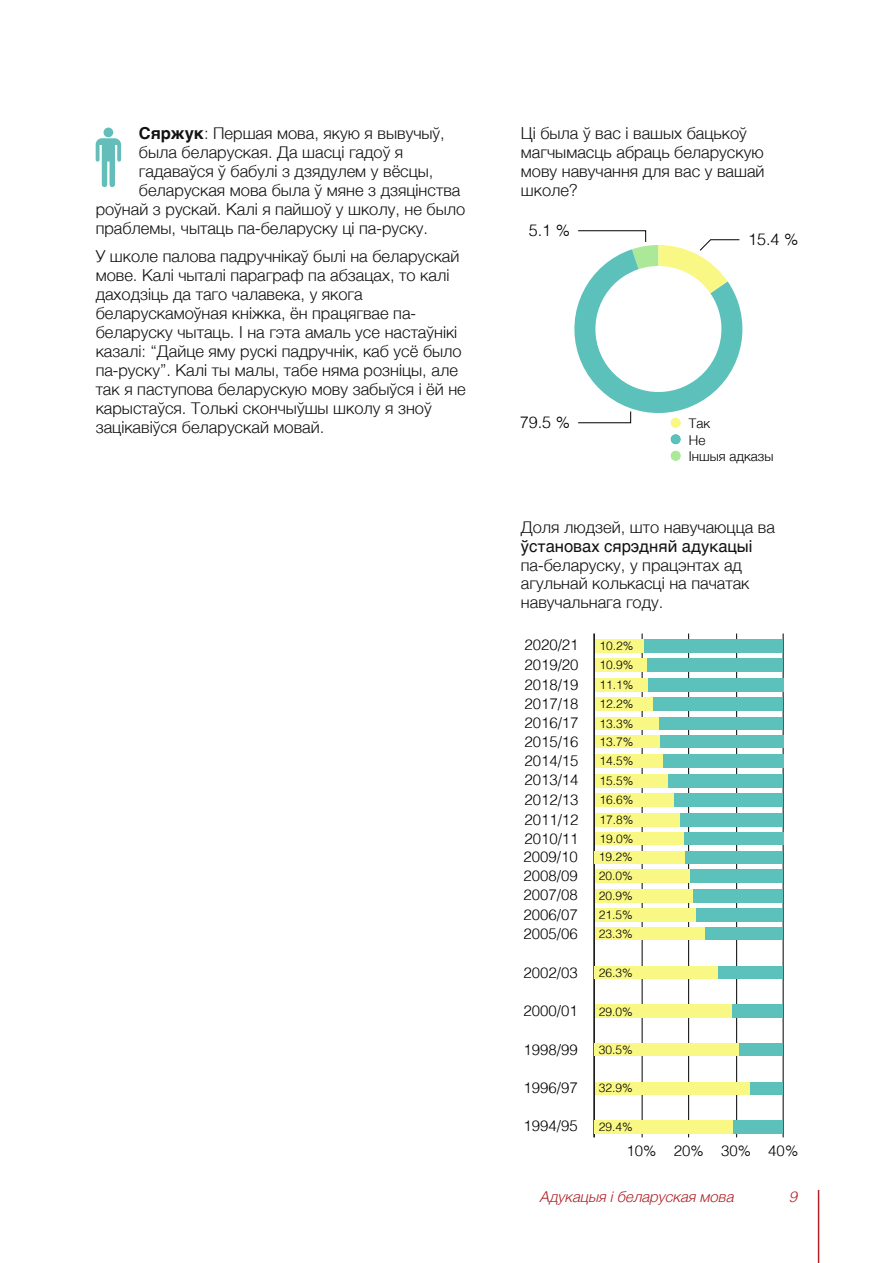
<style>
.page{position:relative;width:893px;height:1263px;background:#fff}
.page>*{position:absolute;margin:0;border:0;box-sizing:border-box;transform-origin:0 0}
.t1{font:300 16.5px/19px "Helvetica";color:#111}
.t2{font:16.5px "Helvetica";color:#111}
.t3{font:300 16.2px "Helvetica";color:#000}
.t4{font:300 15px "Helvetica";color:#000}
.t5{font:italic 300 15px "Helvetica";color:#b02228}
.t6{font:300 13.5px/16.5px "Helvetica";color:#000}
.t7{font:300 12px "Helvetica";color:#000}
.s1{font-weight:700}
</style>
<div class="page">
<hr style="left:818px;top:1191px;width:1px;height:72px;background:#b02228">
<svg style="left:96px;top:128px;width:25px;height:59px"></svg>
<svg style="left:574px;top:230px;width:169px;height:193px"></svg>
<div style="left:670px;top:417px;width:11px;height:11px;background:#f9f885;border-radius:50%"></div>
<div style="left:670px;top:434px;width:11px;height:10px;background:#5dc1bb;border-radius:50%"></div>
<div style="left:670px;top:450px;width:11px;height:11px;background:#abe898;border-radius:50%"></div>
<hr style="left:642px;top:633px;width:1px;height:504px;background:#000">
<hr style="left:688px;top:633px;width:1px;height:504px;background:#000">
<hr style="left:736px;top:633px;width:1px;height:504px;background:#000">
<hr style="left:783px;top:633px;width:1px;height:504px;background:#000">
<hr style="left:593px;top:634px;width:2px;height:503px;background:#000">
<div style="left:644px;top:639px;width:139px;height:13px;background:#5dc1bb"></div>
<div style="left:596px;top:639px;width:48px;height:13px;background:#f9f885"></div>
<div style="left:647px;top:658px;width:136px;height:14px;background:#5dc1bb"></div>
<div style="left:596px;top:658px;width:51px;height:14px;background:#f9f885"></div>
<div style="left:648px;top:678px;width:135px;height:13px;background:#5dc1bb"></div>
<div style="left:596px;top:678px;width:52px;height:13px;background:#f9f885"></div>
<div style="left:653px;top:697px;width:130px;height:14px;background:#5dc1bb"></div>
<div style="left:596px;top:697px;width:57px;height:14px;background:#f9f885"></div>
<div style="left:659px;top:717px;width:124px;height:12px;background:#5dc1bb"></div>
<div style="left:596px;top:717px;width:63px;height:12px;background:#f9f885"></div>
<div style="left:660px;top:736px;width:123px;height:12px;background:#5dc1bb"></div>
<div style="left:596px;top:736px;width:64px;height:12px;background:#f9f885"></div>
<div style="left:663px;top:754px;width:120px;height:14px;background:#5dc1bb"></div>
<div style="left:596px;top:754px;width:67px;height:14px;background:#f9f885"></div>
<div style="left:668px;top:774px;width:115px;height:13px;background:#5dc1bb"></div>
<div style="left:596px;top:774px;width:72px;height:13px;background:#f9f885"></div>
<div style="left:674px;top:793px;width:109px;height:14px;background:#5dc1bb"></div>
<div style="left:596px;top:793px;width:78px;height:14px;background:#f9f885"></div>
<div style="left:680px;top:813px;width:103px;height:13px;background:#5dc1bb"></div>
<div style="left:596px;top:813px;width:84px;height:13px;background:#f9f885"></div>
<div style="left:684px;top:833px;width:99px;height:12px;background:#5dc1bb"></div>
<div style="left:596px;top:833px;width:88px;height:12px;background:#f9f885"></div>
<div style="left:685px;top:851px;width:97px;height:12px;background:#5dc1bb"></div>
<div style="left:595px;top:851px;width:90px;height:12px;background:#f9f885"></div>
<div style="left:689px;top:869px;width:93px;height:14px;background:#5dc1bb"></div>
<div style="left:595px;top:869px;width:94px;height:14px;background:#f9f885"></div>
<div style="left:692px;top:889px;width:90px;height:13px;background:#5dc1bb"></div>
<div style="left:595px;top:889px;width:97px;height:13px;background:#f9f885"></div>
<div style="left:695px;top:908px;width:87px;height:14px;background:#5dc1bb"></div>
<div style="left:595px;top:908px;width:100px;height:14px;background:#f9f885"></div>
<div style="left:704px;top:928px;width:78px;height:12px;background:#5dc1bb"></div>
<div style="left:595px;top:928px;width:109px;height:12px;background:#f9f885"></div>
<div style="left:718px;top:967px;width:64px;height:12px;background:#5dc1bb"></div>
<div style="left:595px;top:967px;width:123px;height:12px;background:#f9f885"></div>
<div style="left:731px;top:1005px;width:51px;height:13px;background:#5dc1bb"></div>
<div style="left:595px;top:1005px;width:136px;height:13px;background:#f9f885"></div>
<div style="left:739px;top:1044px;width:43px;height:12px;background:#5dc1bb"></div>
<div style="left:595px;top:1044px;width:144px;height:12px;background:#f9f885"></div>
<div style="left:749px;top:1082px;width:33px;height:12px;background:#5dc1bb"></div>
<div style="left:595px;top:1082px;width:154px;height:12px;background:#f9f885"></div>
<div style="left:733px;top:1120px;width:49px;height:13px;background:#5dc1bb"></div>
<div style="left:595px;top:1120px;width:138px;height:13px;background:#f9f885"></div>
<p class="t1" style="left:139px;top:126px;width:307px"><span class="s1">Сяржук</span>: Першая мова, якую я вывучыў,</p>
<p class="t1" style="left:139px;top:145px;width:266px">была беларуская. Да шасці гадоў я</p>
<p class="t1" style="left:139px;top:164px;width:296px">гадаваўся ў бабулі з дзядулем у вёсцы,</p>
<p class="t1" style="left:139px;top:183px;width:323px">беларуская мова была ў мяне з дзяцінства</p>
<p class="t1" style="left:96px;top:202px;width:371px">роўнай з рускай. Калі я пайшоў у школу, не было</p>
<p class="t1" style="left:96px;top:221px;width:334px">праблемы, чытаць па-беларуску ці па-руску.</p>
<p class="t1" style="left:96px;top:249px;width:372px">У школе палова падручнікаў былі на беларускай мове. Калі чыталі параграф па абзацах, то калі даходзіць да таго чалавека, у якога беларускамоўная кніжка, ён працягвае па&shy;беларуску чытаць. І на гэта амаль усе настаўнікі казалі: “Дайце яму рускі падручнік, каб усё было па-руску”. Калі ты малы, табе няма розніцы, але так я паступова беларускую мову забыўся і ёй не карыстаўся. Толькі скончыўшы школу я зноў зацікавіўся беларускай мовай.</p>
<p class="t1" style="left:521px;top:126px;width:245px">Ці была ў вас і вашых бацькоў магчымасць абраць беларускую мову навучання для вас у вашай школе?</p>
<p class="t3" style="left:529px;top:224px;width:43px">5.1 %</p>
<p class="t3" style="left:520px;top:416px;width:52px">79.5 %</p>
<p class="t3" style="left:748px;top:233px;width:52px">15.4 %</p>
<p class="t6" style="left:689px;top:417px;width:86px">Так<br>Не<br>Іншыя адказы</p>
<p class="t1" style="left:521px;top:519px;width:256px">Доля людзей, што навучаюцца ва</p>
<p class="t2" style="left:521px;top:539px;width:233px">ўстановах сярэдняй адукацыі</p>
<p class="t1" style="left:521px;top:557px;width:230px">па-беларуску, у працэнтах ад агульнай колькасці на пачатак навучальнага году.</p>
<p class="t4" style="left:524px;top:640px;width:56px">2020/21</p>
<p class="t7" style="left:600px;top:641px;width:36px">10.2%</p>
<p class="t4" style="left:524px;top:659px;width:56px">2019/20</p>
<p class="t7" style="left:600px;top:661px;width:36px">10.9%</p>
<p class="t4" style="left:524px;top:679px;width:56px">2018/19</p>
<p class="t7" style="left:600px;top:680px;width:36px">11.1%</p>
<p class="t4" style="left:524px;top:698px;width:56px">2017/18</p>
<p class="t7" style="left:600px;top:700px;width:36px">12.2%</p>
<p class="t4" style="left:524px;top:717px;width:56px">2016/17</p>
<p class="t7" style="left:600px;top:719px;width:36px">13.3%</p>
<p class="t4" style="left:524px;top:736px;width:56px">2015/16</p>
<p class="t7" style="left:600px;top:737px;width:36px">13.7%</p>
<p class="t4" style="left:524px;top:755px;width:56px">2014/15</p>
<p class="t7" style="left:600px;top:756px;width:36px">14.5%</p>
<p class="t4" style="left:524px;top:774px;width:56px">2013/14</p>
<p class="t7" style="left:600px;top:776px;width:36px">15.5%</p>
<p class="t4" style="left:524px;top:794px;width:56px">2012/13</p>
<p class="t7" style="left:600px;top:796px;width:36px">16.6%</p>
<p class="t4" style="left:524px;top:814px;width:56px">2011/12</p>
<p class="t7" style="left:600px;top:815px;width:36px">17.8%</p>
<p class="t4" style="left:524px;top:833px;width:56px">2010/11</p>
<p class="t7" style="left:600px;top:834px;width:36px">19.0%</p>
<p class="t4" style="left:524px;top:851px;width:56px">2009/10</p>
<p class="t7" style="left:599px;top:853px;width:36px">19.2%</p>
<p class="t4" style="left:524px;top:870px;width:56px">2008/09</p>
<p class="t7" style="left:599px;top:871px;width:36px">20.0%</p>
<p class="t4" style="left:524px;top:889px;width:56px">2007/08</p>
<p class="t7" style="left:599px;top:891px;width:36px">20.9%</p>
<p class="t4" style="left:524px;top:909px;width:56px">2006/07</p>
<p class="t7" style="left:599px;top:910px;width:36px">21.5%</p>
<p class="t4" style="left:524px;top:928px;width:56px">2005/06</p>
<p class="t7" style="left:599px;top:929px;width:36px">23.3%</p>
<p class="t4" style="left:524px;top:967px;width:56px">2002/03</p>
<p class="t7" style="left:599px;top:968px;width:36px">26.3%</p>
<p class="t4" style="left:524px;top:1005px;width:56px">2000/01</p>
<p class="t7" style="left:599px;top:1007px;width:36px">29.0%</p>
<p class="t4" style="left:524px;top:1044px;width:56px">1998/99</p>
<p class="t7" style="left:599px;top:1045px;width:36px">30.5%</p>
<p class="t4" style="left:524px;top:1082px;width:56px">1996/97</p>
<p class="t7" style="left:599px;top:1083px;width:36px">32.9%</p>
<p class="t4" style="left:524px;top:1121px;width:56px">1994/95</p>
<p class="t7" style="left:599px;top:1122px;width:36px">29.4%</p>
<p class="t4" style="left:627px;top:1146px;width:173px">10% 20% 30% 40%</p>
<p class="t5" style="left:540px;top:1191px;width:195px">Адукацыя і беларуская мова</p>
<p class="t5" style="left:789px;top:1191px;width:10px">9</p>
</div>
